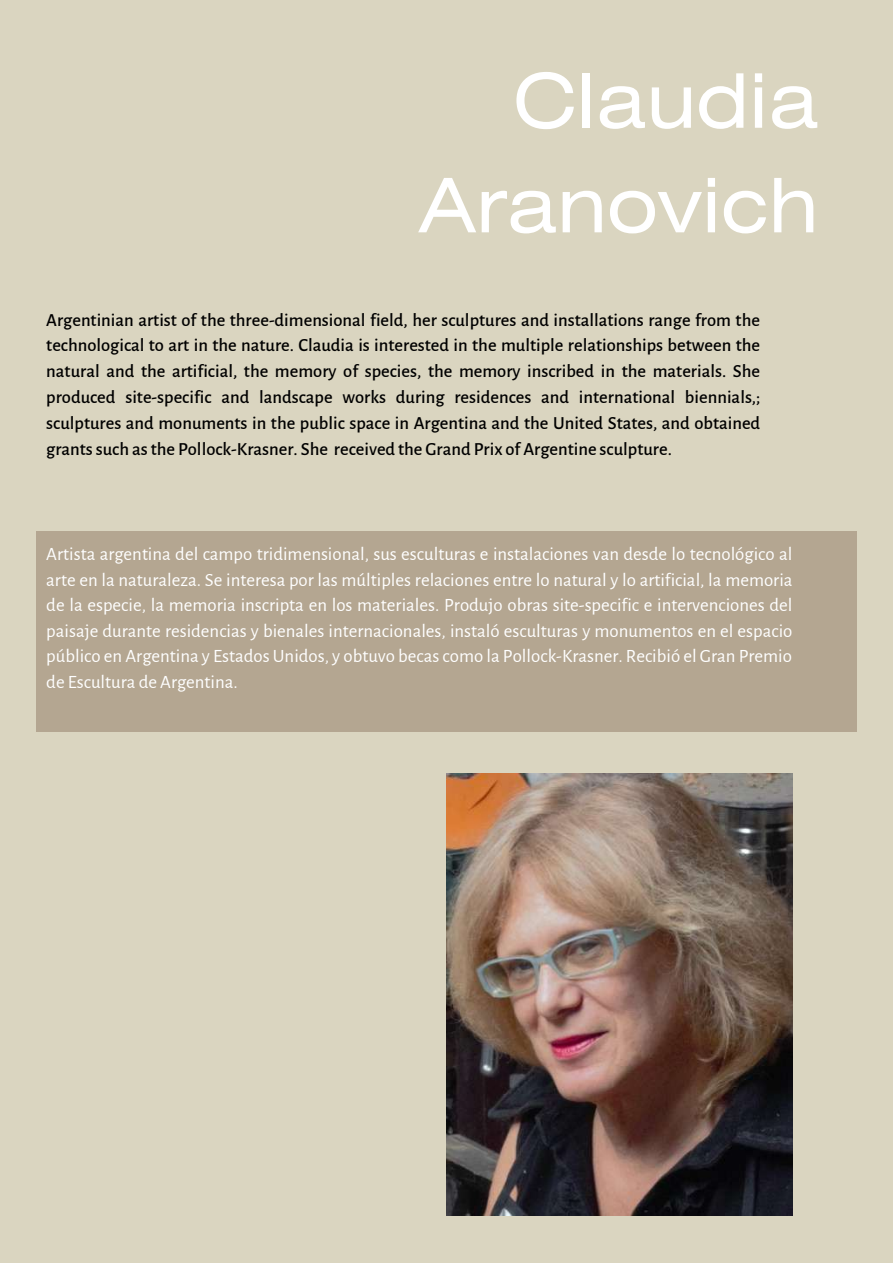
<style>
.page{position:relative;width:893px;height:1264px;background:#fff}
.page>*{position:absolute;margin:0;border:0;box-sizing:border-box;transform-origin:0 0}
.t1{font:75px/104.6px "Helios Ext";color:#fff;text-align:right}
.t2{font:18.75px/25.5px "Alegreya Sans";color:#fff;text-align:justify}
.t3{font:500 18.45px/25.8px "Alegreya Sans";color:#000;text-align:justify}
</style>
<div class="page">
<div style="left:0;top:0;width:892px;height:1262px;background:#dad5c0"></div>
<div style="left:36px;top:531px;width:820px;height:200px;background:#b4a691"></div>
<img style="left:446px;top:773px;width:346px;height:442px">
<h1 class="t1" style="left:418px;top:55px;width:402px">Claudia<br>Aranovich</h1>
<p class="t3" style="left:46px;top:307px;width:715px">Argentinian artist of the three-dimensional field, her sculptures and installations range from the technological to art in the nature. Claudia is interested in the multiple relationships between the natural and the artificial, the memory of species, the memory inscribed in the materials. She produced site-specific and landscape works during residences and international biennials,; sculptures and monuments in the public space in Argentina and the United States, and obtained grants such as the Pollock-Krasner. She received the Grand Prix of Argentine sculpture.</p>
<p class="t2" style="left:46px;top:541px;width:747px">Artista argentina del campo tridimensional, sus esculturas e instalaciones van desde lo tecnológico al arte en la naturaleza. Se interesa por las múltiples relaciones entre lo natural y lo artificial, la memoria de la especie, la memoria inscripta en los materiales. Produjo obras site-specific e intervenciones del paisaje durante residencias y bienales internacionales, instaló esculturas y monumentos en el espacio público en Argentina y Estados Unidos, y obtuvo becas como la Pollock-Krasner. Recibió el Gran Premio de Escultura de Argentina.</p>
</div>
